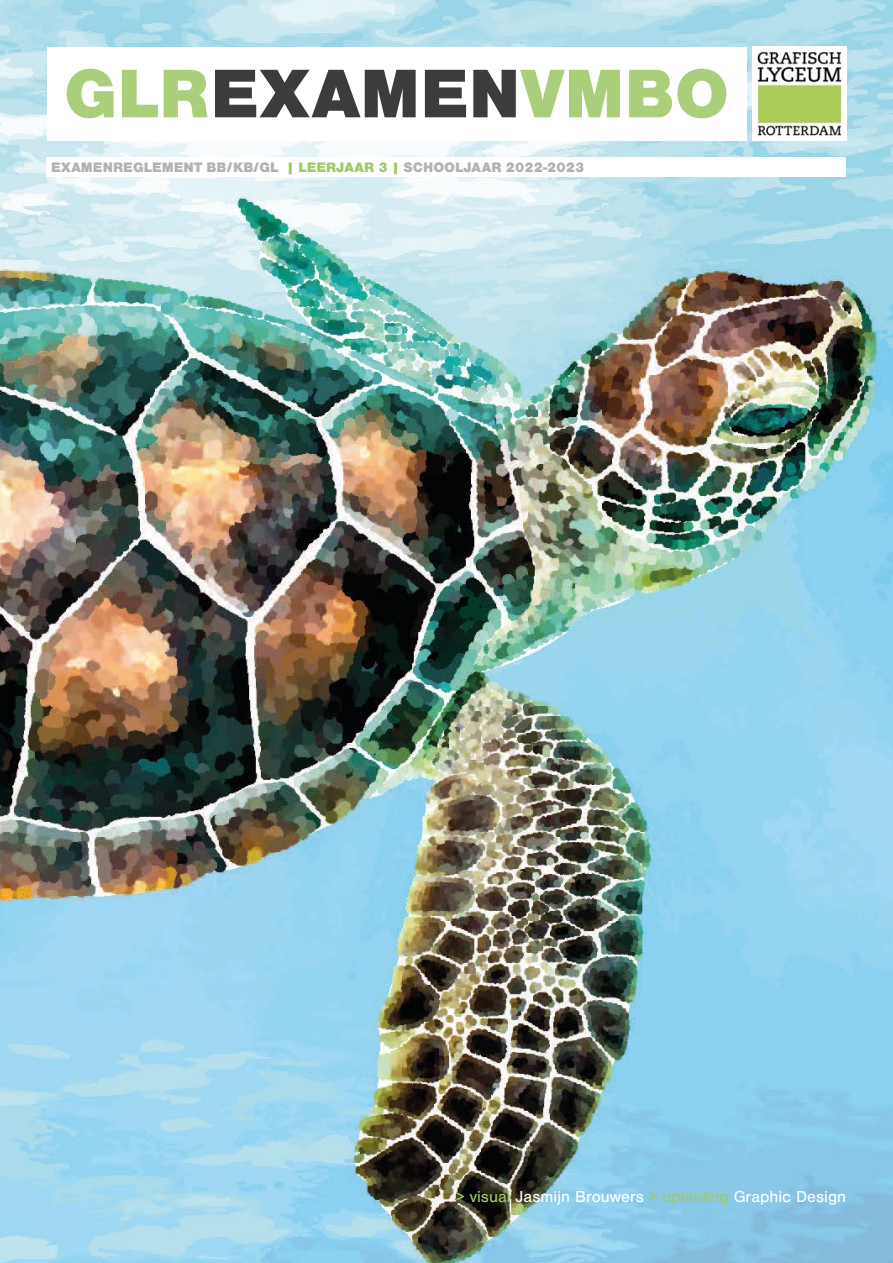
<style>
.page{position:relative;width:893px;height:1263px;background:#fff}
.page>*{position:absolute;margin:0;border:0;box-sizing:border-box;transform-origin:0 0}
.t1{font:900 71.25px "Nimbus San";color:#abce7b}
.t2{font:16.5px "Nimbus San";color:#fff}
.t3{font:900 14.25px "Nimbus San";color:#b3b2b2}
.s1{color:#3c3c3b}
.s2{color:#a0c96b}
</style>
<div class="page">
<img style="left:0;top:0;width:893px;height:1263px">
<div style="left:47px;top:47px;width:699px;height:93px;background:#fff"></div>
<img style="left:753px;top:47px;width:93px;height:93px">
<div style="left:47px;top:157px;width:799px;height:20px;background:#fff"></div>
<h1 class="t1" style="left:64px;top:53px;width:667px">GLR<span class="s1">EXAMEN</span>VMBO</h1>
<p class="t3" style="left:51px;top:159px;width:535px">EXAMENREGLEMENT BB/KB/GL <span class="s2">| LEERJAAR 3 |</span> SCHOOLJAAR 2022-2023</p>
<p class="t2" style="left:456px;top:1188px;width:391px"><span class="s2">&gt; visual</span> Jasmijn Brouwers <span class="s2">&gt; opleiding</span> Graphic Design</p>
</div>
